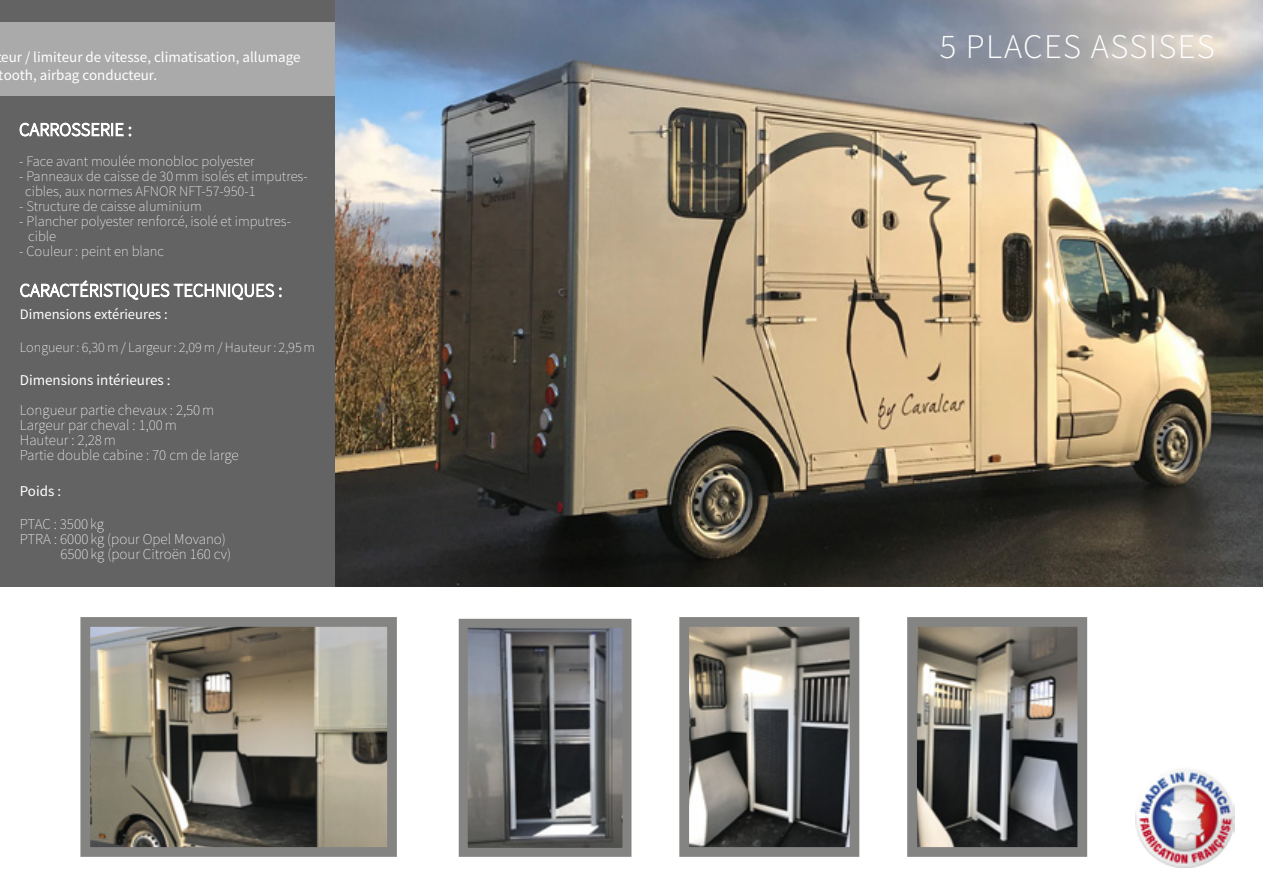
<style>
.page{position:relative;width:1263px;height:893px;background:#fff}
.page>*{position:absolute;margin:0;border:0;box-sizing:border-box;transform-origin:0 0}
.t1{font:300 34.5px "Source Sans Pro";letter-spacing:.04em;color:#fff}
.t2{font:200 15px/15px "Source Sans Pro";color:#fff}
.t3{font:15px/18px "Source Sans Pro";color:#fff}
.t4{font:200 14.55px/15px "Source Sans Pro";color:#fff}
.t5{font:14.55px "Source Sans Pro";color:#fff}
.t6{font:200 14.25px "Source Sans Pro";color:#fff}
</style>
<div class="page">
<img style="left:334px;top:0;width:929px;height:586px">
<hr style="left:0;top:0;width:4px;height:586px;background:#646363">
<img style="left:469px;top:629px;width:152px;height:218px">
<div style="left:459px;top:619px;width:172px;height:238px;border:9px solid #848483"></div>
<img style="left:91px;top:628px;width:295px;height:218px">
<div style="left:80px;top:617px;width:317px;height:240px;border:10px solid #848483"></div>
<div style="left:4px;top:0;width:330px;height:586px;background:#646363"></div>
<div style="left:0;top:22px;width:334px;height:73px;background:#abaaaa"></div>
<svg style="left:20px;top:280px;width:262px;height:20px"></svg>
<svg style="left:19px;top:122px;width:112px;height:15px"></svg>
<img style="left:690px;top:628px;width:158px;height:218px">
<div style="left:679px;top:617px;width:180px;height:240px;border:10px solid #848483"></div>
<img style="left:1135px;top:768px;width:100px;height:99px">
<img style="left:918px;top:628px;width:158px;height:218px">
<div style="left:907px;top:617px;width:180px;height:240px;border:10px solid #848483"></div>
<p class="t3" style="left:-1px;top:48px;width:303px">eur / limiteur de vitesse, climatisation, allumage tooth, airbag conducteur.</p>
<p class="t4" style="left:19px;top:153px;width:237px">- Face avant moulée monobloc polyester</p>
<p class="t4" style="left:25px;top:168px;width:284px;text-indent:-6px">- Panneaux de caisse de 30mm isolés et imputres&shy;cibles, aux normes AFNOR NFT-57-950-1</p>
<p class="t4" style="left:19px;top:198px;width:184px">- Structure de caisse aluminium</p>
<p class="t4" style="left:28px;top:213px;width:264px;text-indent:-9px">- Plancher polyester renforcé, isolé et imputres&shy;cible</p>
<p class="t4" style="left:19px;top:243px;width:146px">- Couleur : peint en blanc</p>
<p class="t5" style="left:20px;top:305px;width:149px">Dimensions extérieures :</p>
<p class="t6" style="left:20px;top:338px;width:297px">Longueur : 6,30 m / Largeur : 2,09m / Hauteur : 2,95m</p>
<p class="t3" style="left:20px;top:371px;width:152px">Dimensions intérieures :</p>
<p class="t2" style="left:20px;top:402px;width:220px">Longueur partie chevaux : 2,50m<br>Largeur par cheval : 1,00m<br>Hauteur : 2,28m<br>Partie double cabine : 70 cm de large</p>
<p class="t3" style="left:20px;top:482px;width:43px">Poids :</p>
<p class="t2" style="left:20px;top:516px;width:86px">PTAC : 3500 kg</p>
<p class="t2" style="left:20px;top:531px;width:208px">PTRA : 6000 kg (pour Opel Movano)</p>
<p class="t2" style="left:60px;top:546px;width:172px">6500 kg (pour Citroën 160 cv)</p>
<h1 class="t1" style="left:940px;top:26px;width:277px">5 PLACES ASSISES</h1>
</div>
